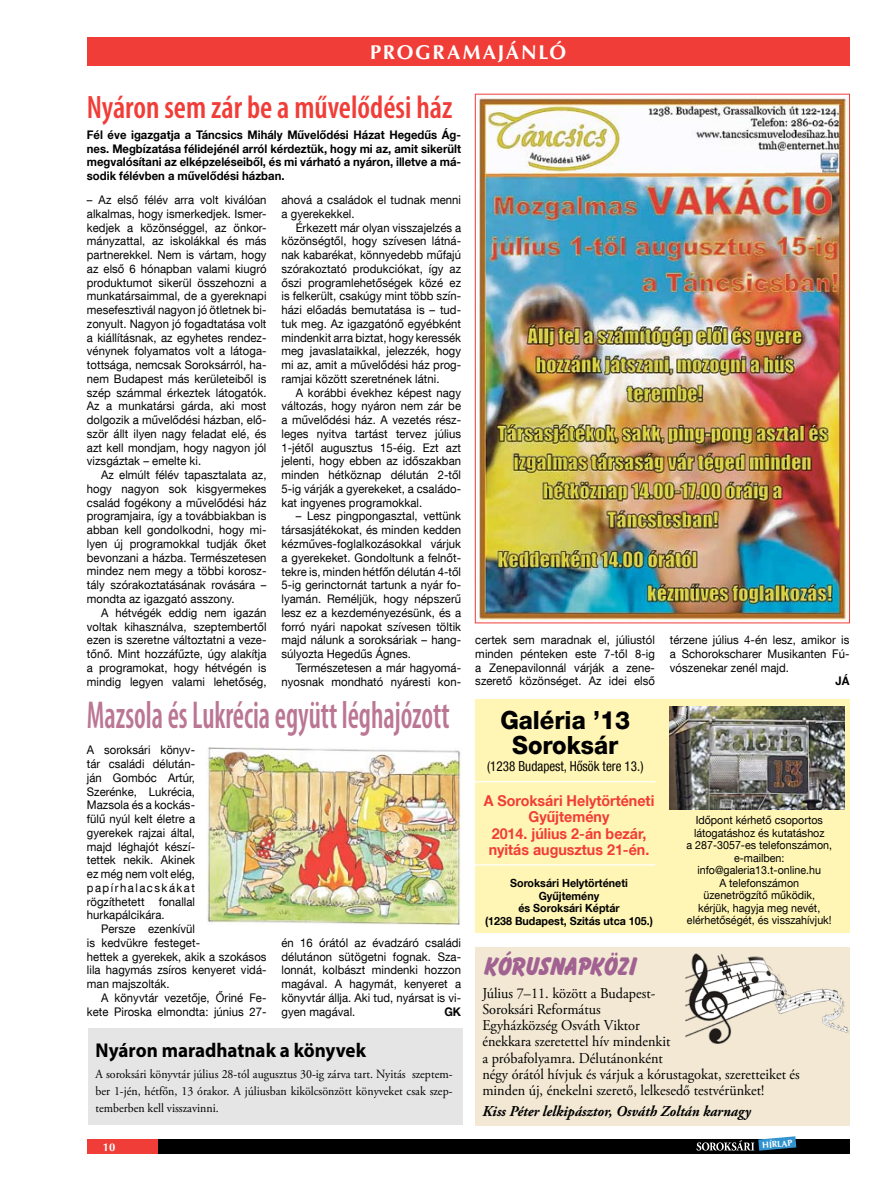
<style>
.page{position:relative;width:885px;height:1191px;background:#fff}
.page>*{position:absolute;margin:0;border:0;box-sizing:border-box;transform-origin:0 0}
.t1{font:600 condensed 39px "Myriad Pro";color:#bb7694;scale:.73 1}
.t2{font:600 condensed 32.5px "Myriad Pro";color:#f13d37;scale:.95 1}
.t3{font:800 25px/25px "Helvetica Neue LT Com";color:#000;text-align:center;scale:.95 1}
.t4{font:700 22.5px "Balloon Extra";color:#a16291;scale:.95 1}
.t5{font:700 20px "Myriad Pro";color:#000;scale:.95 1}
.t6{font:700 20px "Optima CE";letter-spacing:.085em;color:#fff}
.t7{font:15px/16.2px "Adobe Garamond Pro";color:#000;scale:.95 1}
.t8{font:700 15px/16.2px "Helvetica Neue LT Com";color:#f13d37;text-align:center;scale:.95 1}
.t9{font:italic 700 15px "Adobe Garamond Pro";color:#000;scale:.95 1}
.t10{font:condensed 13.75px "Helvetica Neue LT Com";color:#000;scale:.95 1}
.t11{font:12.5px/16.8px "Adobe Garamond Pro";color:#000;text-align:justify;scale:.95 1}
.t12{font:11.88px/13.8px "Helvetica Neue LT Com";letter-spacing:.005em;color:#000;text-align:justify;scale:.95 1}
.t13{font:700 11.88px/13.8px "Helvetica Neue LT Com";color:#000;text-align:justify;scale:.95 1}
.t14{font:11.25px/12.5px "Helvetica Neue LT Com";color:#000;text-align:center;scale:.95 1}
.t15{font:700 11.25px/12.5px "Helvetica Neue LT Com";color:#000;text-align:center;scale:.95 1}
.t16{font:700 11.25px "Optima";color:#fff}
.t17{font:700 8.75px "Optima CE";color:#fff}
</style>
<div class="page">
<div style="left:87px;top:1139px;width:762px;height:14px;background:#000"></div>
<div style="left:87px;top:1139px;width:71px;height:14px;background:#f13d37"></div>
<svg style="left:696px;top:1136px;width:99px;height:14px"></svg>
<div style="left:87px;top:37px;width:762px;height:29px;background:#f13d37"></div>
<div style="left:475px;top:699px;width:374px;height:234px;background:#fff6b5"></div>
<img style="left:669px;top:706px;width:174px;height:103px">
<img style="left:477px;top:97px;width:370px;height:524px">
<img style="left:206px;top:747px;width:255px;height:177px">
<div style="left:88px;top:1028px;width:374px;height:96px;background:#e6e5e5"></div>
<div style="left:475px;top:946px;width:374px;height:179px;background:#f2e8d4"></div>
<img style="left:685px;top:953px;width:164px;height:90px">
<hr style="left:472px;top:781px;width:183px;height:1px;background:#fff">
<hr style="left:472px;top:864px;width:183px;height:1px;background:#fff">
<h3 class="t6" style="left:370px;top:40px;width:197px">PROGRAMAJÁNLÓ</h3>
<h2 class="t2" style="left:87px;top:90px;width:386px">Nyáron sem zár be a művelődési ház</h2>
<p class="t13" style="left:87px;top:127px;width:395px">Fél éve igazgatja a Táncsics Mihály Művelődési Házat Hegedűs Ág&shy;nes. Megbízatása félidejénél arról kérdeztük, hogy mi az, amit sikerült megvalósítani az elképzeléseiből, és mi várható a nyáron, illetve a má&shy;sodik félévben a művelődési házban.</p>
<p class="t12" style="left:87px;top:193px;width:190px">– Az első félév arra volt kiválóan alkalmas, hogy ismerkedjek. Ismer&shy;kedjek a közönséggel, az önkor&shy;mányzattal, az iskolákkal és más partnerekkel. Nem is vártam, hogy az első 6 hónapban valami kiugró produktumot sikerül összehozni a munkatársaimmal, de a gyereknapi mesefesztivál nagyon jó ötletnek bi&shy;zonyult. Nagyon jó fogadtatása volt a kiállításnak, az egyhetes rendez&shy;vénynek folyamatos volt a látoga&shy;tottsága, nemcsak Soroksárról, ha&shy;nem Budapest más kerületeiből is szép számmal érkeztek látogatók.<br>Az a munkatársi gárda, aki most dolgozik a művelődési házban, elő&shy;ször állt ilyen nagy feladat elé, és azt kell mondjam, hogy nagyon jól vizsgáztak – emelte ki.</p>
<p class="t12" style="left:87px;top:468px;width:190px;text-indent:14px">Az elmúlt félév tapasztalata az, hogy nagyon sok kisgyermekes család fogékony a művelődési ház programjaira, így a továbbiakban is abban kell gondolkodni, hogy mi&shy;lyen új programokkal tudják őket bevonzani a házba. Természetesen mindez nem megy a többi korosz&shy;tály szórakoztatásának rovására – mondta az igazgató asszony.</p>
<p class="t12" style="left:87px;top:605px;width:190px;text-indent:14px">A hétvégék eddig nem igazán voltak kihasználva, szeptembertől ezen is szeretne változtatni a veze&shy;tőnő. Mint hozzáfűzte, úgy alakítja a programokat, hogy hétvégén is mindig legyen valami lehetőség,</p>
<p class="t12" style="left:281px;top:193px;width:190px">ahová a családok el tudnak menni a gyerekekkel.</p>
<p class="t12" style="left:281px;top:220px;width:190px;text-indent:14px">Érkezett már olyan visszajelzés a közönségtől, hogy szívesen látná&shy;nak kabarékat, könnyedebb műfajú szórakoztató produkciókat, így az őszi programlehetőségek közé ez is felkerült, csakúgy mint több szín&shy;házi előadás bemutatása is – tud&shy;tuk meg. Az igazgatónő egyébként mindenkit arra biztat, hogy keressék meg javaslataikkal, jelezzék, hogy mi az, amit a művelődési ház prog&shy;ramjai között szeretnének látni.</p>
<p class="t12" style="left:281px;top:385px;width:190px;text-indent:14px">A korábbi évekhez képest nagy változás, hogy nyáron nem zár be a művelődési ház. A vezetés rész&shy;leges nyitva tartást tervez július 1-jétől augusztus 15-éig. Ezt azt jelenti, hogy ebben az időszakban minden hétköznap délután 2-től 5-ig várják a gyerekeket, a családo&shy;kat ingyenes programokkal.</p>
<p class="t12" style="left:281px;top:509px;width:190px;text-indent:14px">– Lesz pingpongasztal, vettünk társasjátékokat, és minden kedden kézműves-foglalkozásokkal várjuk a gyerekeket. Gondoltunk a felnőt&shy;tekre is, minden hétfőn délután 4-től 5-ig gerinctornát tartunk a nyár fo&shy;lyamán. Reméljük, hogy népszerű lesz ez a kezdeményezésünk, és a forró nyári napokat szívesen töltik majd nálunk a soroksáriak – hang&shy;súlyozta Hegedűs Ágnes.</p>
<p class="t12" style="left:281px;top:660px;width:190px;text-align:right">Természetesen a már hagyomá&shy;nyosnak mondható nyáresti kon-</p>
<h1 class="t1" style="left:87px;top:693px;width:498px">Mazsola és Lukrécia együtt léghajózott</h1>
<p class="t12" style="left:87px;top:743px;width:115px">A soroksári könyv&shy;tár családi délután&shy;ján Gombóc Artúr, Szerénke, Lukrécia, Mazsola és a kockás&shy;fülű nyúl kelt életre a gyerekek rajzai által, majd léghajót készí&shy;tettek nekik. Akinek ez még nem volt elég, papírhalacskákat rögzíthetett fonallal hurkapálcikára.</p>
<p class="t12" style="left:87px;top:921px;width:190px;text-align:left;text-indent:14px">Persze ezenkívül<br>is kedvükre festeget-<br>hettek a gyerekek, akik a szokásos lila hagymás zsíros kenyeret vidá&shy;man majszolták.</p>
<p class="t12" style="left:87px;top:990px;width:190px;text-align:right">A könyvtár vezetője, Őriné Fe&shy;kete Piroska elmondta: június 27-</p>
<p class="t12" style="left:281px;top:935px;width:190px">én 16 órától az évadzáró családi délutánon sütögetni fognak. Sza&shy;lonnát, kolbászt mindenki hozzon magával. A hagymát, kenyeret a könyvtár állja. Aki tud, nyársat is vi&shy;gyen magával.</p>
<p class="t13" style="left:444px;top:1004px;width:19px">GK</p>
<h3 class="t5" style="left:96px;top:1037px;width:286px">Nyáron maradhatnak a könyvek</h3>
<p class="t11" style="left:95px;top:1066px;width:377px">A soroksári könyvtár július 28-tól augusztus 30-ig zárva tart. Nyitás szeptem&shy;ber 1-jén, hétfőn, 13 órakor. A júliusban kikölcsönzött könyveket csak szep&shy;temberben kell visszavinni.</p>
<p class="t12" style="left:475px;top:633px;width:190px">certek sem maradnak el, júliustól minden pénteken este 7-től 8-ig a Zenepavilonnál várják a zene&shy;szerető közönséget. Az idei első</p>
<p class="t12" style="left:669px;top:633px;width:190px">térzene július 4-én lesz, amikor is a Schorokscharer Musikanten Fú&shy;vószenekar zenél majd.</p>
<p class="t13" style="left:835px;top:674px;width:16px">JÁ</p>
<h3 class="t3" style="left:500px;top:707px;width:138px">Galéria ’13<br>Soroksár</h3>
<p class="t10" style="left:487px;top:758px;width:166px">(1238 Budapest, Hősök tere 13.)</p>
<p class="t8" style="left:483px;top:792px;width:181px">A Soroksári Helytörténeti<br>Gyűjtemény<br>2014. július 2-án bezár, nyitás augusztus 21-én.</p>
<p class="t15" style="left:485px;top:876px;width:178px">Soroksári Helytörténeti<br>Gyűjtemény<br>és Soroksári Képtár<br>(1238 Budapest, Szitás utca 105.)</p>
<p class="t14" style="left:686px;top:814px;width:155px">Időpont kérhető csoportos látogatáshoz és kutatáshoz<br>a 287-3057-es telefonszámon, e-mailben: info@galeria13.t-online.hu<br>A telefonszámon üzenetrögzítő működik, kérjük, hagyja meg nevét, elérhetőségét, és visszahívjuk!</p>
<h3 class="t4" style="left:482px;top:951px;width:162px">KÓRUSNAPKÖZI</h3>
<p class="t7" style="left:482px;top:985px;width:335px">Július 7–11. között a Budapest-<br>Soroksári Református<br>Egyházközség Osváth Viktor<br>énekkara szeretettel hív mindenkit<br>a próbafolyamra. Délutánonként<br>négy órától hívjuk és várjuk a kórustagokat, szeretteiket és minden új, énekelni szerető, lelkesedő testvérünket!</p>
<p class="t9" style="left:482px;top:1103px;width:284px">Kiss Péter lelkipásztor, Osváth Zoltán karnagy</p>
<p class="t16" style="left:103px;top:1140px;width:14px">10</p>
<p class="t17" style="left:761px;top:1139px;width:32px;rotate:-5deg">HÍRLAP</p>
</div>
